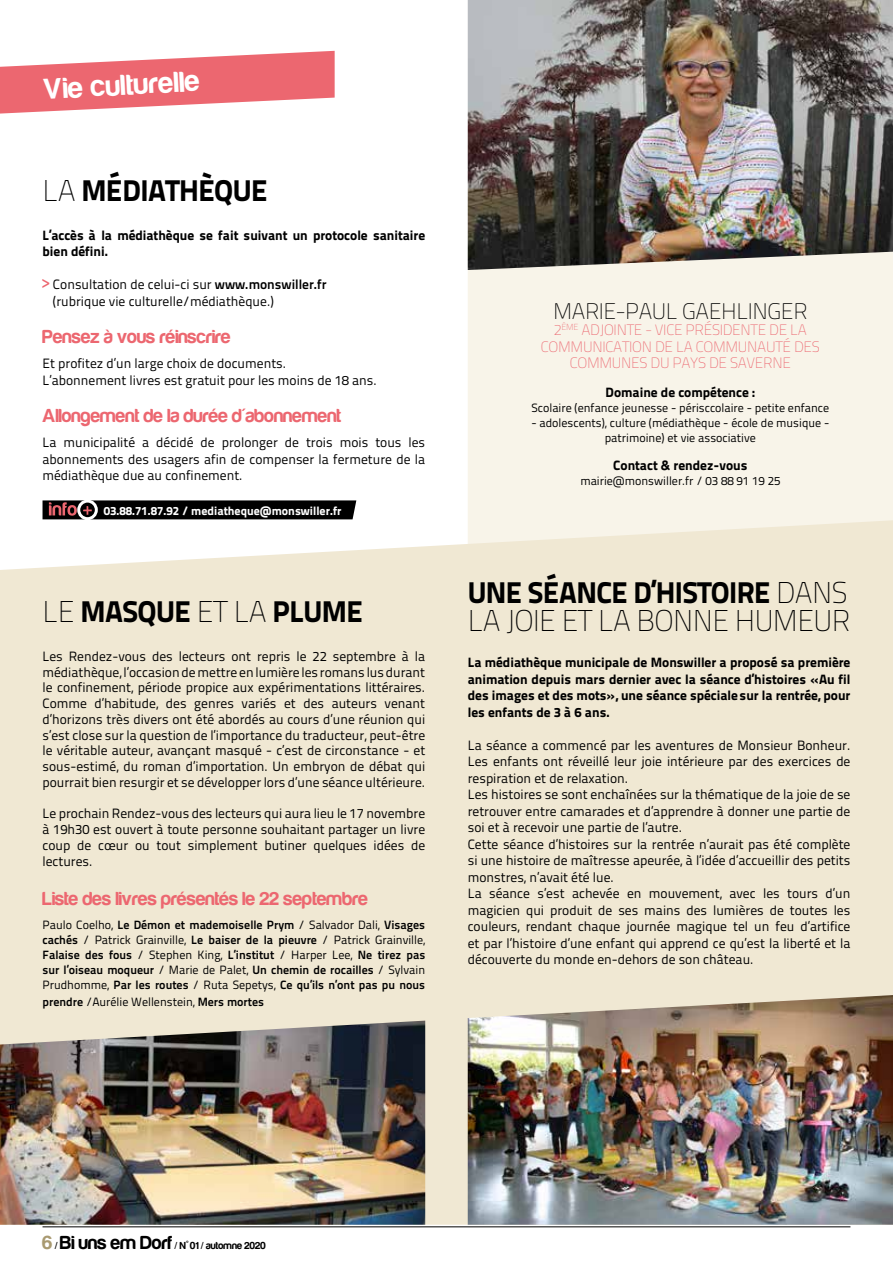
<style>
.page{position:relative;width:893px;height:1263px;background:#fff}
.page>*{position:absolute;margin:0;border:0;box-sizing:border-box;transform-origin:0 0}
.t1{font:30px "Titillium Text 25 L 999 wt";letter-spacing:-.02em;color:#000}
.t2{font:30px "Titillium Text 25 L 1 wt";letter-spacing:-.02em;color:#000}
.t3{font:30px "Harabara";color:#fff}
.t4{font:22.5px "Titillium Text 25 L 1 wt";letter-spacing:-.02em;color:#000}
.t5{font:19.5px "Harabara";color:#ec6770}
.t6{font:15px/16.5px "Titillium Text 25 L 1 wt";letter-spacing:-.02em;color:#ec6770;text-align:center}
.t7{font:13.5px/16.5px "Titillium Text 25 L 400 wt";color:#000}
.t8{font:13.5px/16.5px "Titillium Text 25 L 999 wt";color:#000}
.t9{font:12px/15px "Titillium Text 25 L 400 wt";color:#000;text-align:center}
.t10{font:12px/15px "Titillium Text 25 L 800 wt";color:#000;text-align:justify}
.t11{font:12px "Titillium Text 25 L 999 wt";color:#fff}
.t12{font:10.5px "Harabara";color:#000}
.s1{font-family:"Titillium Text 25 L 1 wt"}
.s2{font-family:"Harabara";font-size:16.5px;color:#ec6770}
.s3{font-family:"Titillium Text 25 L 800 wt"}
.s4{font-family:"Titillium Text 25 L 400 wt"}
.s5{font-size:19.5px;color:#a99a71}
.s6{font-size:19.5px}
</style>
<div class="page">
<hr style="left:43px;top:1226px;width:807px;height:1px;background:#000">
<div style="left:468px;top:270px;width:425px;height:250px;background:#f8f4e9"></div>
<div style="left:0;top:520px;width:893px;height:705px;background:#f0e8d3"></div>
<svg style="left:0;top:51px;width:335px;height:63px"></svg>
<img style="left:468px;top:995px;width:425px;height:230px">
<svg style="left:43px;top:500px;width:313px;height:19px;background:#100b0c"></svg>
<div style="left:77px;top:500px;width:21px;height:20px;border:3px solid #fff;border-radius:50%"></div>
<img style="left:468px;top:0;width:425px;height:270px">
<img style="left:0;top:1020px;width:425px;height:205px">
<h1 class="t3" style="left:43px;top:73px;width:158px;rotate:-3deg">Vie culturelle</h1>
<h1 class="t1" style="left:43px;top:167px;width:226px"><span class="s1">LA</span> MÉDIATHÈQUE</h1>
<p class="t8" style="left:43px;top:226px;width:384px">L’accès à la médiathèque se fait suivant un protocole sanitaire bien défini.</p>
<p class="t7" style="left:53px;top:276px;width:275px;text-indent:-10px"><span class="s2">&gt;</span> Consultation de celui-ci sur <span class="s3">www.monswiller.fr </span>(rubrique vie culturelle/médiathèque.)</p>
<h3 class="t5" style="left:43px;top:326px;width:190px">Pensez à vous réinscrire</h3>
<p class="t7" style="left:43px;top:354px;width:336px">Et profitez d’un large choix de documents.<br>L’abonnement livres est gratuit pour les moins de 18 ans.</p>
<h3 class="t5" style="left:43px;top:405px;width:300px">Allongement de la durée d'abonnement</h3>
<p class="t7" style="left:43px;top:433px;width:384px;text-align:justify">La municipalité a décidé de prolonger de trois mois tous les abonnements des usagers afin de compenser la fermeture de la médiathèque due au confinement.</p>
<p class="t11" style="left:104px;top:501px;width:239px">03.88.71.87.92 / mediatheque@monswiller.fr</p>
<h1 class="t1" style="left:43px;top:588px;width:322px"><span class="s1">LE</span> MASQUE <span class="s1">ET LA</span> PLUME</h1>
<p class="t7" style="left:43px;top:647px;width:384px;line-height:15.8px;text-align:justify">Les Rendez-vous des lecteurs ont repris le 22 septembre à la médiathèque, l’occasion de mettre en lumière les romans lus durant le confinement, période propice aux expérimentations littéraires.<br>Comme d’habitude, des genres variés et des auteurs venant d’horizons très divers ont été abordés au cours d’une réunion qui s’est close sur la question de l’importance du traducteur, peut-être le véritable auteur, avançant masqué - c’est de circonstance - et sous-estimé, du roman d’importation. Un embryon de débat qui pourrait bien resurgir et se développer lors d’une séance ultérieure.</p>
<p class="t7" style="left:43px;top:805px;width:384px;line-height:16px;text-align:justify">Le prochain Rendez-vous des lecteurs qui aura lieu le 17 novembre à 19h30 est ouvert à toute personne souhaitant partager un livre coup de cœur ou tout simplement butiner quelques idées de lectures.</p>
<h3 class="t5" style="left:43px;top:889px;width:327px">Liste des livres présentés le 22 septembre</h3>
<p class="t10" style="left:43px;top:917px;width:384px"><span class="s4">Paulo Coelho,</span> Le Démon et mademoiselle Prym <span class="s4">/ Salvador Dali,</span> Visages</p>
<p class="t9" style="left:43px;top:932px;width:384px"><span class="s3">cachés</span> / Patrick Grainville, <span class="s3">Le baiser de la pieuvre</span> / Patrick Grainville,</p>
<p class="t10" style="left:43px;top:947px;width:384px">Falaise des fous <span class="s4">/ Stephen King,</span> L’institut <span class="s4">/ Harper Lee,</span> Ne tirez pas sur l’oiseau moqueur <span class="s4">/ Marie de Palet,</span> Un chemin de rocailles <span class="s4">/ Sylvain Prudhomme,</span> Par les routes <span class="s4">/ Ruta Sepetys,</span> Ce qu’ils n’ont pas pu nous</p>
<p class="t9" style="left:43px;top:993px;width:223px"><span class="s3">prendre</span> /Aurélie Wellenstein, <span class="s3">Mers mortes</span></p>
<h2 class="t4" style="left:553px;top:295px;width:256px">MARIE-PAUL GAEHLINGER</h2>
<p class="t6" style="left:541px;top:321px;width:281px">2<sup>ÈME</sup> ADJOINTE - VICE PRÉSIDENTE DE LA<br>COMMUNICATION DE LA COMMUNAUTÉ DES<br>COMMUNES DU PAYS DE SAVERNE</p>
<p class="t8" style="left:606px;top:383px;width:151px">Domaine de compétence :</p>
<p class="t9" style="left:531px;top:399px;width:299px">Scolaire (enfance jeunesse - périsccolaire - petite enfance</p>
<p class="t9" style="left:531px;top:414px;width:299px">- adolescents), culture (médiathèque - école de musique - patrimoine) et vie associative</p>
<p class="t8" style="left:613px;top:456px;width:136px">Contact &amp; rendez-vous</p>
<p class="t9" style="left:580px;top:473px;width:202px">mairie@monswiller.fr / 03 88 91 19 25</p>
<h1 class="t1" style="left:468px;top:569px;width:381px">UNE SÉANCE D’HISTOIRE <span class="s1">DANS</span></h1>
<h1 class="t2" style="left:468px;top:600px;width:384px">LA JOIE ET LA BONNE HUMEUR</h1>
<p class="t8" style="left:468px;top:653px;width:384px;text-align:justify">La médiathèque municipale de Monswiller a proposé sa première animation depuis mars dernier avec la séance d’histoires «Au fil des images et des mots», une séance spécialesur la rentrée, pour les enfants de 3 à 6 ans.</p>
<p class="t7" style="left:468px;top:736px;width:384px">La séance a commencé par les aventures de Monsieur Bonheur.<br>Les enfants ont réveillé leur joie intérieure par des exercices de respiration et de relaxation.<br>Les histoires se sont enchaînées sur la thématique de la joie de se retrouver entre camarades et d’apprendre à donner une partie de soi et à recevoir une partie de l’autre.<br>Cette séance d’histoires sur la rentrée n’aurait pas été complète si une histoire de maîtresse apeurée, à l’idée d’accueillir des petits monstres, n’avait été lue.<br>La séance s’est achevée en mouvement, avec les tours d’un magicien qui produit de ses mains des lumières de toutes les couleurs, rendant chaque journée magique tel un feu d’artifice et par l’histoire d’une enfant qui apprend ce qu’est la liberté et la découverte du monde en-dehors de son château.</p>
<p class="t12" style="left:43px;top:1240px;width:225px"><span class="s5">6</span> / <span class="s6">Bi uns em Dorf</span> / N<sup>°</sup> 01 / automne 2020</p>
</div>
